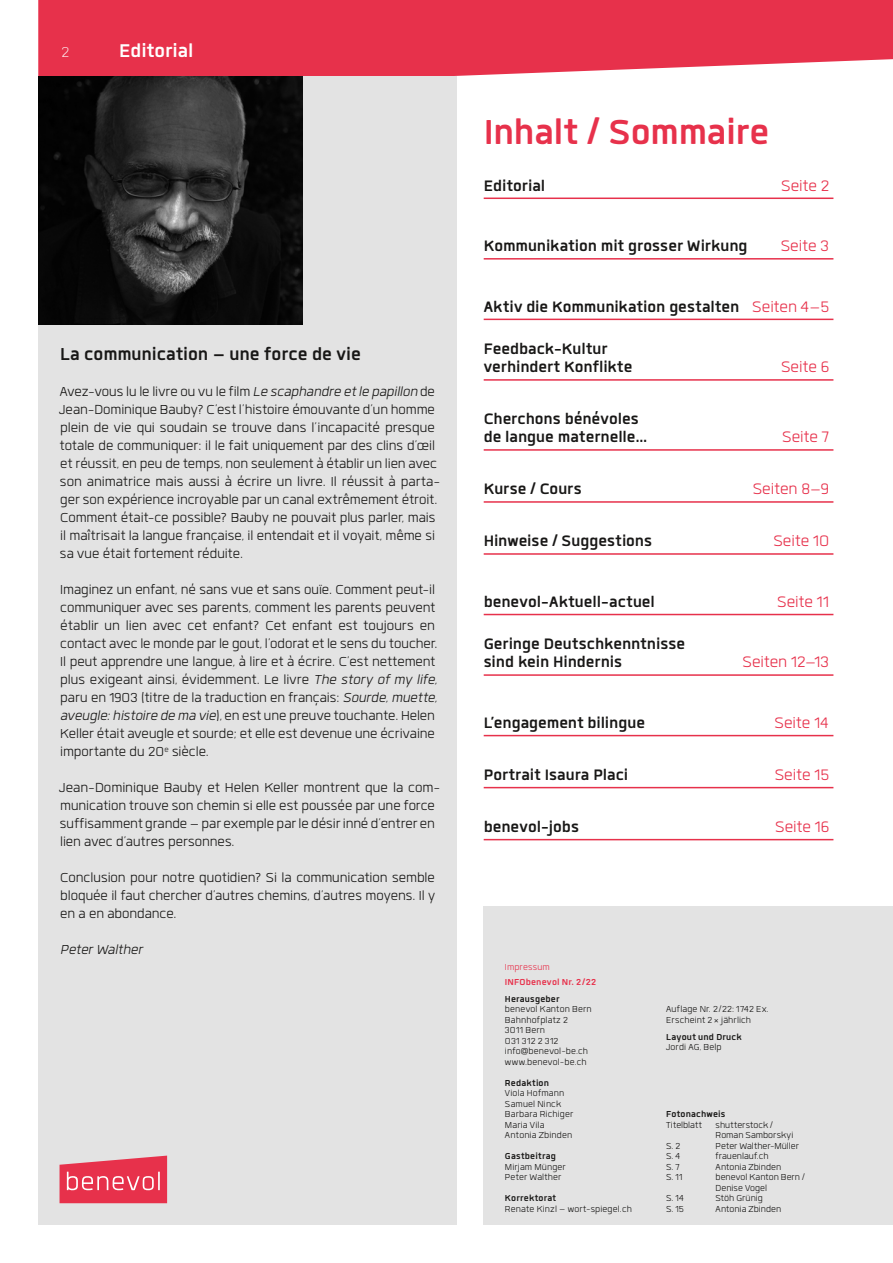
<style>
.page{position:relative;width:893px;height:1263px;background:#fff}
.page>*{position:absolute;margin:0;border:0;box-sizing:border-box;transform-origin:0 0}
.t1{font:700 48px "Quan";letter-spacing:-.01em;color:#e7314b}
.t2{font:700 25.5px "Quan";color:#fff}
.t3{font:700 24px "Quan";letter-spacing:-.005em;color:#181716}
.t4{font:700 21px/18px "Quan";letter-spacing:-.005em;color:#181716}
.t5{font:300 21px "Quan";color:#e7314b}
.t6{font:300 19.5px "Quan";color:#fff}
.t7{font:300 18px/18px "Quan";color:#181716}
.t8{font:italic 300 18px "Quan";color:#181716}
.t9{font:300 12px/10.5px "Quan";letter-spacing:.01em;color:#181716}
.t10{font:700 12px "Quan";letter-spacing:.015em;color:#181716}
.t11{font:700 12px "Quan";letter-spacing:.01em;color:#e7314b}
.t12{font:300 12px "Quan";letter-spacing:.01em;color:#e7314b}
.s1{font-style:italic}
.s2{font-weight:300;color:#e7314b}
</style>
<div class="page">
<svg style="left:38px;top:0;width:855px;height:77px;background:#e73e56"></svg>
<div style="left:38px;top:77px;width:419px;height:1148px;background:#e3e3e3"></div>
<img style="left:38px;top:77px;width:265px;height:247px">
<hr style="left:484px;top:198px;width:349px;height:1px;background:#e7314b">
<hr style="left:484px;top:258px;width:349px;height:2px;background:#e7314b">
<hr style="left:484px;top:319px;width:349px;height:1px;background:#e7314b">
<hr style="left:484px;top:379px;width:349px;height:2px;background:#e7314b">
<hr style="left:484px;top:449px;width:349px;height:2px;background:#e7314b">
<hr style="left:484px;top:501px;width:349px;height:2px;background:#e7314b">
<hr style="left:484px;top:553px;width:349px;height:2px;background:#e7314b">
<hr style="left:484px;top:614px;width:349px;height:1px;background:#e7314b">
<hr style="left:484px;top:674px;width:349px;height:2px;background:#e7314b">
<hr style="left:484px;top:735px;width:349px;height:1px;background:#e7314b">
<hr style="left:484px;top:787px;width:349px;height:1px;background:#e7314b">
<hr style="left:484px;top:839px;width:349px;height:1px;background:#e7314b">
<div style="left:484px;top:906px;width:409px;height:318px;background:#e3e3e3"></div>
<svg style="left:60px;top:1155px;width:107px;height:48px;background:#e85469"></svg>
<p class="t6" style="left:62px;top:43px;width:9px">2</p>
<h2 class="t2" style="left:119px;top:38px;width:76px">Editorial</h2>
<h3 class="t3" style="left:60px;top:342px;width:302px">La communication – une force de vie</h3>
<p class="t7" style="left:59px;top:382px;width:383px">Avez-vous lu le livre ou vu le film <span class="s1">Le scaphandre etle papillon</span> de Jean-Dominique Bauby? C’est l’histoire émouvante d’un homme plein de vie qui soudain se trouve dans l’incapacité presque totale de communiquer: il le fait uniquement par des clins d’œil et réussit, en peu de temps, non seulement à établir un lien avec son animatrice mais aussi à écrire un livre. Il réussit à parta&shy;ger son expérience incroyable par un canal extrêmement étroit.<br>Comment était-ce possible? Bauby ne pouvait plus parler, mais il maîtrisait la langue française, il entendait et il voyait, même si sa vue était fortement réduite.</p>
<p class="t7" style="left:60px;top:580px;width:381px">Imaginez un enfant, né sans vue et sans ouïe. Comment peut-il communiquer avec ses parents, comment les parents peuvent établir un lien avec cet enfant? Cet enfant est toujours en contact avec le monde par le gout, l’odorat et le sens du toucher.<br>Il peut apprendre une langue, à lire et à écrire. C’est nettement plus exigeant ainsi, évidemment. Le livre <span class="s1">The story of my life, </span>paru en 1903 (titre de la traduction en français: <span class="s1">Sourde,muette, aveugle:histoire de ma vie</span>), en est une preuve touchante. Helen Keller était aveugle et sourde; et elle est devenue une écrivaine importante du 20<sup>e</sup> siècle.</p>
<p class="t7" style="left:59px;top:778px;width:383px">Jean-Dominique Bauby et Helen Keller montrent que la com&shy;munication trouve son chemin si elle est poussée par une force suffisamment grande – par exemple par le désir inné d’entrer en lien avec d’autres personnes.</p>
<p class="t7" style="left:60px;top:868px;width:377px;text-align:justify">Conclusion pour notre quotidien? Si la communication semble bloquée il faut chercher d’autres chemins, d’autres moyens. Il y en a en abondance.</p>
<p class="t8" style="left:60px;top:941px;width:87px">PeterWalther</p>
<h1 class="t1" style="left:484px;top:109px;width:287px">Inhalt/ Sommaire</h1>
<p class="t4" style="left:484px;top:176px;width:63px">Editorial</p>
<p class="t5" style="left:781px;top:176px;width:50px">Seite 2</p>
<p class="t4" style="left:484px;top:237px;width:265px">Kommunikation mit grosser Wirkung</p>
<p class="t5" style="left:781px;top:236px;width:50px">Seite 3</p>
<p class="t4" style="left:484px;top:285px;width:347px;line-height:42.6px">Aktiv die Kommunikation gestalten <span class="s2">Seiten 4–5<br></span>Feedback-Kultur</p>
<p class="t4" style="left:484px;top:358px;width:150px">verhindert Konflikte</p>
<p class="t5" style="left:781px;top:357px;width:50px">Seite 6</p>
<p class="t4" style="left:484px;top:410px;width:165px">Cherchons bénévoles de langue maternelle…</p>
<p class="t5" style="left:782px;top:427px;width:49px">Seite 7</p>
<p class="t4" style="left:484px;top:480px;width:100px">Kurse / Cours</p>
<p class="t5" style="left:753px;top:479px;width:78px">Seiten 8–9</p>
<p class="t4" style="left:484px;top:532px;width:170px">Hinweise / Suggestions</p>
<p class="t5" style="left:773px;top:531px;width:57px">Seite 10</p>
<p class="t4" style="left:484px;top:592px;width:173px">benevol-Aktuell-actuel</p>
<p class="t5" style="left:777px;top:592px;width:54px">Seite 11</p>
<p class="t4" style="left:484px;top:635px;width:203px">Geringe Deutschkenntnisse sind kein Hindernis</p>
<p class="t5" style="left:742px;top:652px;width:88px">Seiten 12–13</p>
<p class="t4" style="left:484px;top:713px;width:163px">L’engagement bilingue</p>
<p class="t5" style="left:775px;top:713px;width:56px">Seite 14</p>
<p class="t4" style="left:484px;top:765px;width:146px">Portrait Isaura Placi</p>
<p class="t5" style="left:775px;top:765px;width:56px">Seite 15</p>
<p class="t4" style="left:484px;top:817px;width:97px">benevol-jobs</p>
<p class="t5" style="left:775px;top:817px;width:56px">Seite 16</p>
<p class="t12" style="left:505px;top:962px;width:46px">Impressum</p>
<p class="t11" style="left:505px;top:976px;width:93px">INFObenevol Nr. 2/22</p>
<p class="t10" style="left:505px;top:993px;width:56px">Herausgeber</p>
<p class="t9" style="left:505px;top:1004px;width:88px">benevol Kanton Bern<br>Bahnhofplatz 2<br>3011 Bern<br>031 312 2 312 info@benevol-be.ch www.benevol-be.ch</p>
<p class="t10" style="left:505px;top:1077px;width:46px">Redaktion</p>
<p class="t9" style="left:505px;top:1088px;width:70px">Viola Hofmann<br>Samuel Ninck<br>Barbara Richiger<br>Maria Vila<br>Antonia Zbinden</p>
<p class="t10" style="left:505px;top:1151px;width:53px">Gastbeitrag</p>
<p class="t9" style="left:505px;top:1161px;width:62px">Mirjam Münger<br>Peter Walther</p>
<p class="t10" style="left:505px;top:1193px;width:53px">Korrektorat</p>
<p class="t9" style="left:505px;top:1203px;width:129px">Renate Kinzl – wort-spiegel.ch</p>
<p class="t9" style="left:666px;top:1004px;width:104px">Auflage Nr. 2/22: 1742 Ex.<br>Erscheint 2 × jährlich</p>
<p class="t10" style="left:666px;top:1031px;width:77px">Layout und Druck</p>
<p class="t9" style="left:666px;top:1042px;width:57px">Jordi AG, Belp</p>
<p class="t10" style="left:666px;top:1109px;width:61px">Fotonachweis</p>
<p class="t9" style="left:666px;top:1119px;width:109px">Titelblatt shutterstock/</p>
<p class="t9" style="left:716px;top:1130px;width:79px">Roman Samborskyi</p>
<p class="t9" style="left:666px;top:1140px;width:16px">S. 2</p>
<p class="t9" style="left:716px;top:1140px;width:85px">Peter Walther-Müller</p>
<p class="t9" style="left:666px;top:1151px;width:16px">S. 4</p>
<p class="t9" style="left:716px;top:1151px;width:55px">frauenlauf.ch</p>
<p class="t9" style="left:666px;top:1161px;width:15px">S. 7</p>
<p class="t9" style="left:716px;top:1161px;width:67px">Antonia Zbinden</p>
<p class="t9" style="left:666px;top:1172px;width:18px">S. 11</p>
<p class="t9" style="left:716px;top:1172px;width:91px">benevol Kanton Bern/<br>Denise Vogel</p>
<p class="t9" style="left:666px;top:1193px;width:20px">S. 14</p>
<p class="t9" style="left:716px;top:1193px;width:49px">Stöh Grünig</p>
<p class="t9" style="left:666px;top:1203px;width:19px">S. 15</p>
<p class="t9" style="left:716px;top:1203px;width:67px">Antonia Zbinden</p>
</div>
